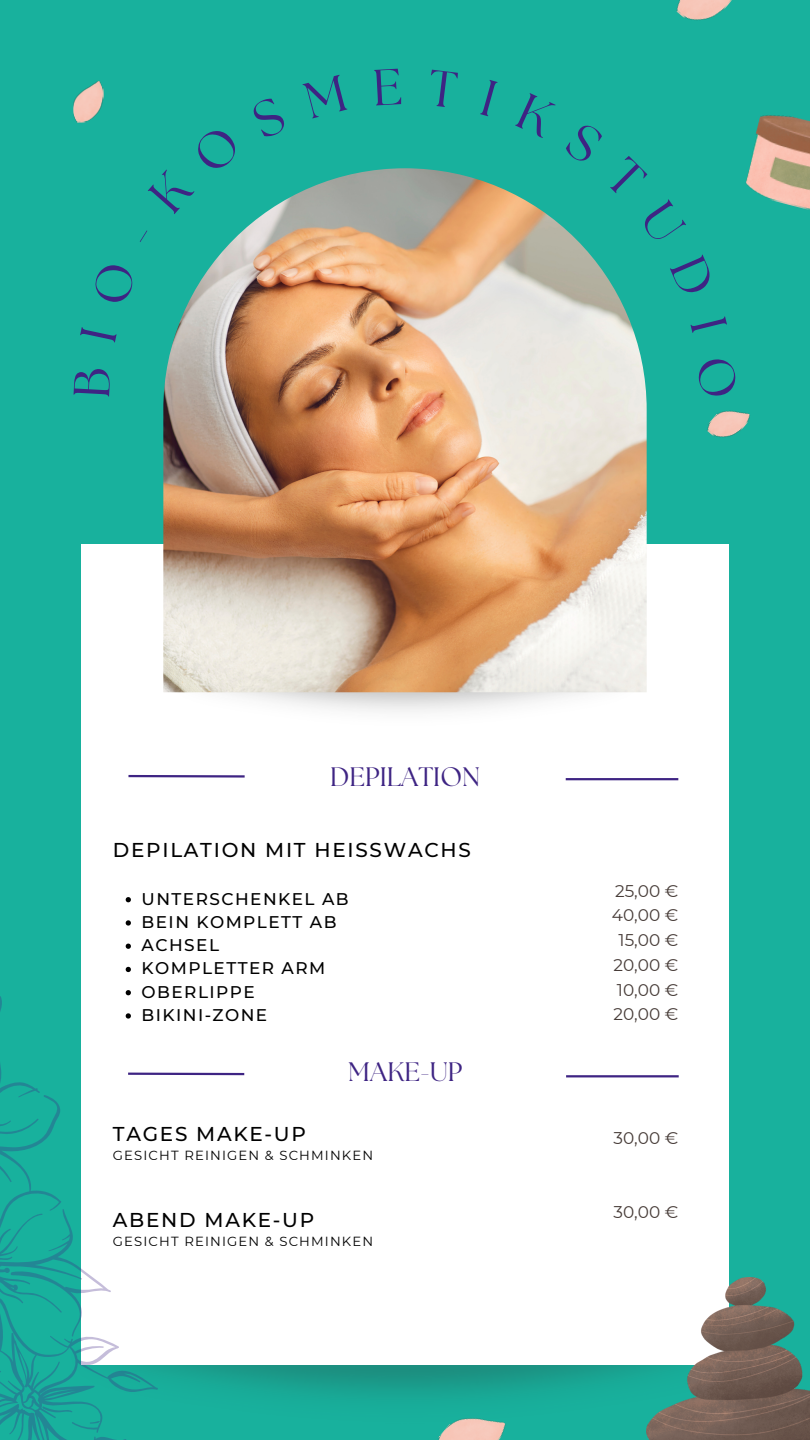
<style>
.page{position:relative;width:810px;height:1440px;background:#18b19d}
.page>*{position:absolute;margin:0;border:0;box-sizing:border-box;transform-origin:0 0}
.t1{font:26.7px "The Seasons";color:#3e2483}
.t2{font:500 20px "Montserrat";letter-spacing:.085em;color:#000}
.t3{font:500 16.9px/23.2px "Montserrat";letter-spacing:.085em;color:#000}
.t4{font:16.9px/24.8px "Montserrat";color:#473c38;text-align:center}
.t5{font:13.2px "Montserrat";letter-spacing:.085em;color:#000}
</style>
<div class="page">
<img style="left:374px;top:1364px;width:273px;height:67px">
<div style="left:81px;top:544px;width:648px;height:820px;background:#fff"></div>
<img style="left:163px;top:168px;width:484px;height:524px">
<img style="left:73px;top:81px;width:31px;height:42px">
<img style="left:707px;top:410px;width:43px;height:27px">
<img style="left:431px;top:1397px;width:78px;height:43px">
<img style="left:676px;top:0;width:56px;height:20px">
<img style="left:647px;top:1278px;width:163px;height:162px">
<img style="left:746px;top:115px;width:64px;height:95px">
<hr style="left:566px;top:778px;width:112px;height:2px;background:#3e2483">
<svg style="left:128px;top:774px;width:117px;height:4px"></svg>
<svg style="left:0;top:966px;width:374px;height:474px"></svg>
<svg style="left:126px;top:897px;width:5px;height:5px"></svg>
<svg style="left:126px;top:920px;width:5px;height:6px"></svg>
<svg style="left:126px;top:944px;width:5px;height:5px"></svg>
<svg style="left:126px;top:967px;width:5px;height:5px"></svg>
<svg style="left:126px;top:990px;width:5px;height:5px"></svg>
<svg style="left:126px;top:1013px;width:5px;height:6px"></svg>
<svg style="left:126px;top:1071px;width:121px;height:5px"></svg>
<hr style="left:566px;top:1075px;width:113px;height:2px;background:#3e2483">
<svg style="left:163px;top:168px;width:79px;height:46px"></svg>
<svg style="left:564px;top:168px;width:83px;height:77px"></svg>
<h2 class="t1" style="left:330px;top:765px;width:151px">DEPILATION</h2>
<p class="t2" style="left:113px;top:838px;width:359px">DEPILATION MIT HEISSWACHS</p>
<p class="t3" style="left:142px;top:887px;width:208px">UNTERSCHENKEL AB<br>BEIN KOMPLETT AB<br>ACHSEL<br>KOMPLETTER ARM<br>OBERLIPPE<br>BIKINI-ZONE</p>
<p class="t4" style="left:612px;top:878px;width:68px">25,00 €<br>40,00 €<br>15,00 €<br>20,00 €<br>10,00 €<br>20,00 €</p>
<h1 class="t1" style="left:348px;top:1060px;width:116px">MAKE-UP</h1>
<p class="t2" style="left:113px;top:1121px;width:195px">TAGES MAKE-UP</p>
<p class="t5" style="left:113px;top:1147px;width:262px">GESICHT REINIGEN &amp; SCHMINKEN</p>
<p class="t2" style="left:113px;top:1207px;width:203px">ABEND MAKE-UP</p>
<p class="t5" style="left:113px;top:1233px;width:262px">GESICHT REINIGEN &amp; SCHMINKEN</p>
<p class="t4" style="left:614px;top:1126px;width:66px">30,00 €</p>
<p class="t4" style="left:614px;top:1200px;width:66px">30,00 €</p>
</div>
